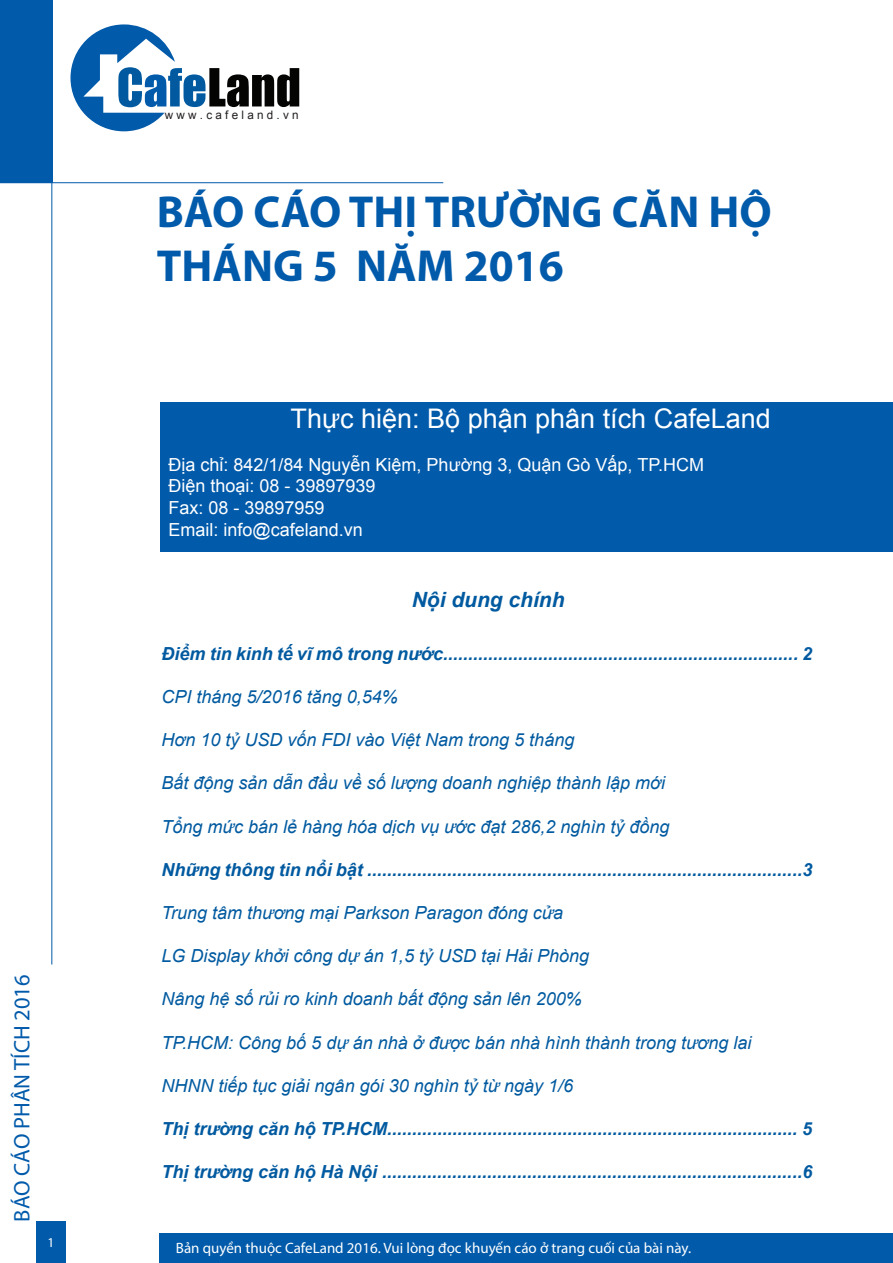
<style>
.page{position:relative;width:893px;height:1263px;background:#fff}
.page>*{position:absolute;margin:0;border:0;box-sizing:border-box;transform-origin:0 0}
.t1{font:700 45px/54px "Myriad Pro";color:#015aaa}
.t2{font:27px "Arial";color:#fff}
.t3{font:22.5px "Myriad Pro";color:#015aaa}
.t4{font:italic 700 21px "Arial";color:#015aa0}
.t5{font:italic 700 18px "Arial";color:#015aa0}
.t6{font:italic 18px "Arial";color:#015aa0}
.t7{font:18px "Arial";color:#fff}
.t8{font:15px "Myriad Pro";color:#fff}
.t9{font:13.5px "Myriad Pro";color:#fff}
.t10{font:11.7px "Arial";color:#231f20}
</style>
<div class="page">
<div style="left:36px;top:1222px;width:30px;height:41px;background:#015aaa"></div>
<hr style="left:52px;top:0;width:1px;height:964px;background:#015aaa">
<hr style="left:0;top:182px;width:443px;height:1px;background:#015aaa">
<div style="left:0;top:0;width:52px;height:183px;background:#015aaa"></div>
<div style="left:160px;top:402px;width:733px;height:150px;background:#015aaa"></div>
<svg style="left:70px;top:24px;width:229px;height:107px"></svg>
<div style="left:160px;top:1233px;width:733px;height:30px;background:#015aaa"></div>
<p class="t3" style="left:8px;top:1222px;width:249px;rotate:-90deg">BÁO CÁO PHÂN TÍCH 2016</p>
<p class="t9" style="left:47px;top:1234px;width:8px">1</p>
<p class="t10" style="left:165px;top:107px;width:135px">w w w . c a f e l a n d . v n</p>
<p class="t1" style="left:157px;top:183px;width:616px">BÁO CÁO THỊ TRƯỜNG CĂN HỘ<br>THÁNG 5 NĂM 2016</p>
<p class="t2" style="left:291px;top:400px;width:482px">Thực hiện: Bộ phận phân tích CafeLand</p>
<p class="t7" style="left:168px;top:453px;width:537px">Địa chỉ: 842/1/84 Nguyễn Kiệm, Phường 3, Quận Gò Vấp, TP.HCM</p>
<p class="t7" style="left:168px;top:474px;width:209px">Điện thoại: 08 - 39897939</p>
<p class="t7" style="left:168px;top:496px;width:158px">Fax: 08 - 39897959</p>
<p class="t7" style="left:168px;top:517px;width:196px">Email: info@cafeland.vn</p>
<p class="t4" style="left:412px;top:586px;width:154px">Nội dung chính</p>
<p class="t5" style="left:162px;top:642px;width:652px">Điểm tin kinh tế vĩ mô trong nước....................................................................... 2</p>
<p class="t6" style="left:162px;top:685px;width:238px">CPI tháng 5/2016 tăng 0,54%</p>
<p class="t6" style="left:162px;top:728px;width:414px">Hơn 10 tỷ USD vốn FDI vào Việt Nam trong 5 tháng</p>
<p class="t6" style="left:162px;top:771px;width:505px">Bất động sản dẫn đầu về số lượng doanh nghiệp thành lập mới</p>
<p class="t6" style="left:162px;top:815px;width:509px">Tổng mức bán lẻ hàng hóa dịch vụ ước đạt 286,2 nghìn tỷ đồng</p>
<p class="t5" style="left:162px;top:858px;width:652px">Những thông tin nổi bật .......................................................................................3</p>
<p class="t6" style="left:162px;top:901px;width:403px">Trung tâm thương mại Parkson Paragon đóng cửa</p>
<p class="t6" style="left:162px;top:944px;width:429px">LG Display khởi công dự án 1,5 tỷ USD tại Hải Phòng</p>
<p class="t6" style="left:162px;top:987px;width:422px">Nâng hệ số rủi ro kinh doanh bất động sản lên 200%</p>
<p class="t6" style="left:162px;top:1031px;width:591px">TP.HCM: Công bố 5 dự án nhà ở được bán nhà hình thành trong tương lai</p>
<p class="t6" style="left:162px;top:1074px;width:413px">NHNN tiếp tục giải ngân gói 30 nghìn tỷ từ ngày 1/6</p>
<p class="t5" style="left:162px;top:1117px;width:652px">Thị trường căn hộ TP.HCM.................................................................................. 5</p>
<p class="t5" style="left:162px;top:1160px;width:652px">Thị trường căn hộ Hà Nội ....................................................................................6</p>
<p class="t8" style="left:176px;top:1239px;width:517px">Bản quyền thuộc CafeLand 2016. Vui lòng đọc khuyến cáo ở trang cuối của bài này.</p>
</div>
